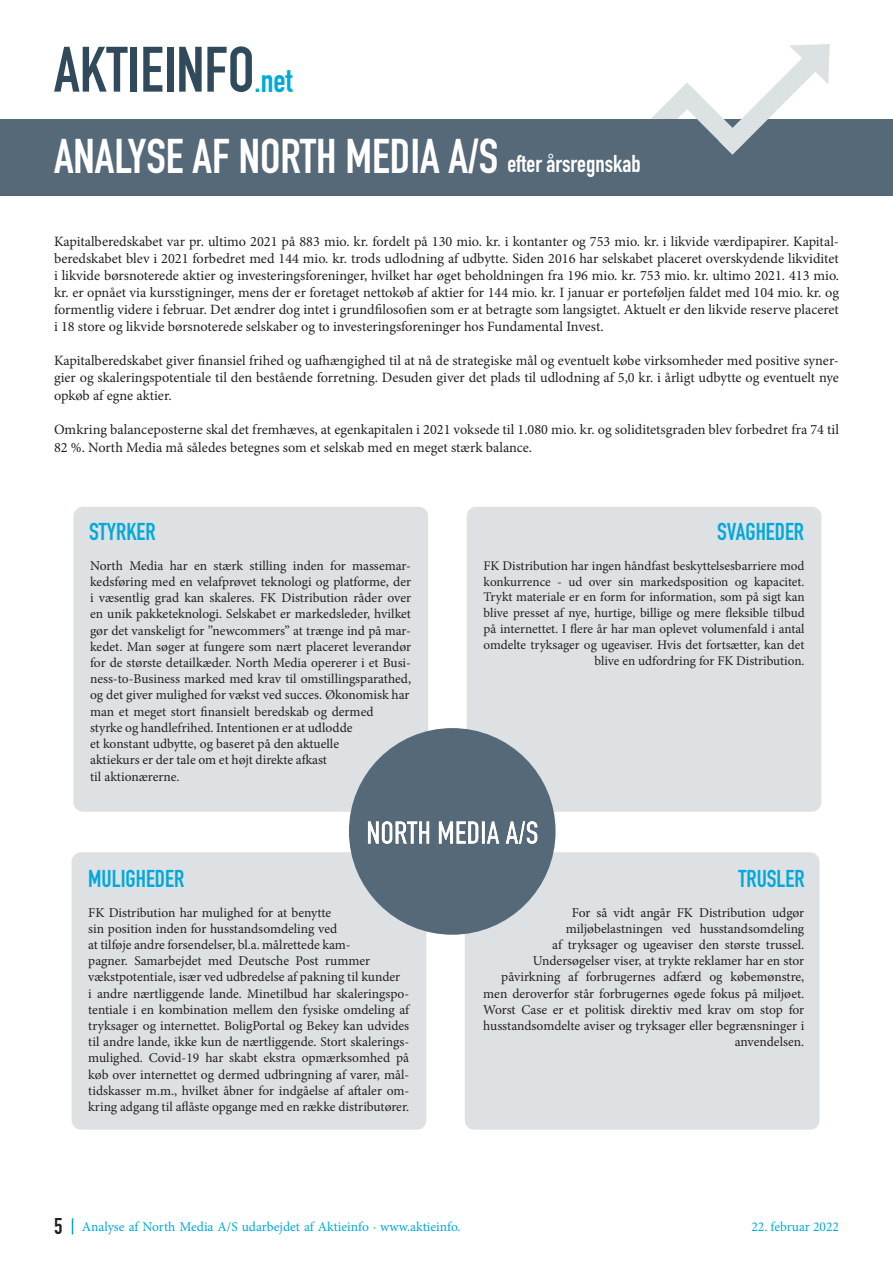
<style>
.page{position:relative;width:893px;height:1263px;background:#fff}
.page>*{position:absolute;margin:0;border:0;box-sizing:border-box;transform-origin:0 0}
.t1{font:700 63px "DIN Condensed";color:#304a5c}
.t2{font:700 48px "DIN Condensed";color:#fff}
.t3{font:700 24px "DIN Condensed";color:#00a9db}
.t4{font:700 24px "DIN Condensed";color:#fff}
.t5{font:700 22.5px "DIN Condensed";color:#231f20}
.t6{font:14.25px/17.1px "Minion Pro";color:#231f20;text-align:justify}
.t7{font:13.5px/16.2px "Minion Pro";color:#231f20}
.t8{font:13.5px "Minion Pro";color:#00a9db}
.t9{font:13.2px/15.9px "Minion Pro";color:#231f20;text-align:right}
.s1{font-size:33px;color:#00a9db}
</style>
<div class="page">
<div style="left:0;top:119px;width:893px;height:77px;background:#556978"></div>
<svg style="left:651px;top:44px;width:179px;height:111px"></svg>
<svg style="left:72px;top:1218px;width:1px;height:16px"></svg>
<div style="left:73px;top:507px;width:355px;height:305px;background:#dde1e4;border-radius:10px"></div>
<div style="left:467px;top:507px;width:354px;height:305px;background:#dde1e4;border-radius:10px"></div>
<div style="left:72px;top:852px;width:354px;height:278px;background:#dde1e4;border-radius:10px"></div>
<div style="left:465px;top:852px;width:355px;height:278px;background:#dde1e4;border-radius:10px"></div>
<div style="left:349px;top:728px;width:207px;height:207px;background:#556978;border-radius:50%"></div>
<img style="left:357px;top:781px;width:190px;height:107px">
<p class="t1" style="left:54px;top:27px;width:240px">AKTIEINFO<span class="s1">.net</span></p>
<p class="t2" style="left:54px;top:124px;width:446px">ANALYSE AF NORTH MEDIA A/S</p>
<p class="t4" style="left:507px;top:148px;width:135px">efter årsregnskab</p>
<p class="t6" style="left:54px;top:233px;width:787px">Kapitalberedskabet var pr. ultimo 2021 på 883 mio. kr. fordelt på 130 mio. kr. i kontanter og 753 mio. kr. i likvide værdipapirer. Kapital&shy;beredskabet blev i 2021 forbedret med 144 mio. kr. trods udlodning af udbytte. Siden 2016 har selskabet placeret overskydende likviditet i likvide børsnoterede aktier og investeringsforeninger, hvilket har øget beholdningen fra 196 mio. kr. 753 mio. kr. ultimo 2021. 413 mio. kr. er opnået via kursstigninger, mens der er foretaget nettokøb af aktier for 144 mio. kr. I januar er porteføljen faldet med 104 mio. kr. og formentlig videre i februar. Det ændrer dog intet i grundfilosofien som er at betragte som langsigtet. Aktuelt er den likvide reserve placeret i 18 store og likvide børsnoterede selskaber og to investeringsforeninger hos Fundamental Invest.</p>
<p class="t6" style="left:54px;top:352px;width:786px">Kapitalberedskabet giver finansiel frihed og uafhængighed til at nå de strategiske mål og eventuelt købe virksomheder med positive syner&shy;gier og skaleringspotentiale til den bestående forretning. Desuden giver det plads til udlodning af 5,0 kr. i årligt udbytte og eventuelt nye opkøb af egne aktier.</p>
<p class="t6" style="left:54px;top:420px;width:787px;line-height:18px">Omkring balanceposterne skal det fremhæves, at egenkapitalen i 2021 voksede til 1.080 mio. kr. og soliditetsgraden blev forbedret fra 74 til<br>82 %. North Media må således betegnes som et selskab med en meget stærk balance.</p>
<p class="t3" style="left:89px;top:515px;width:68px">STYRKER</p>
<p class="t3" style="left:717px;top:515px;width:89px">SVAGHEDER</p>
<p class="t7" style="left:90px;top:557px;width:323px">North Media har en stærk stilling inden for massemar&shy;kedsføring med en velafprøvet teknologi og platforme, der i væsentlig grad kan skaleres. FK Distribution råder over en unik pakketeknologi. Selskabet er markedsleder, hvilket gør det vanskeligt for ”newcommers” at trænge ind på mar&shy;kedet. Man søger at fungere som nært placeret leverandør for de største detailkæder. North Media opererer i et Busi&shy;ness-to-Business marked med krav til omstillingsparathed, og det giver mulighed for vækst ved succes. Økonomisk har man et meget stort finansielt beredskab og dermed<br>styrke og handlefrihed. Intentionen er at udlodde<br>et konstant udbytte, og baseret på den aktuelle<br>aktiekurs er der tale om et højt direkte afkast<br>til aktionærerne.</p>
<p class="t9" style="left:484px;top:557px;width:323px">FK Distribution har ingen håndfast beskyttelsesbarriere mod konkurrence - ud over sin markedsposition og kapacitet.<br>Trykt materiale er en form for information, som på sigt kan blive presset af nye, hurtige, billige og mere fleksible tilbud på internettet. I flere år har man oplevet volumenfald i antal omdelte tryksager og ugeaviser. Hvis det fortsætter, kan det blive en udfordring for FK Distribution.</p>
<p class="t3" style="left:88px;top:862px;width:97px">MULIGHEDER</p>
<p class="t3" style="left:738px;top:862px;width:68px">TRUSLER</p>
<p class="t7" style="left:88px;top:904px;width:323px">FK Distribution har mulighed for at benytte<br>sin position inden for husstandsomdeling ved<br>at tilføje andre forsendelser, bl.a. målrettede kam-<br>pagner. Samarbejdet med Deutsche Post rummer vækstpotentiale, især ved udbredelse af pakning til kunder<br>i andre nærtliggende lande. Minetilbud har skaleringspo&shy;tentiale i en kombination mellem den fysiske omdeling af tryksager og internettet. BoligPortal og Bekey kan udvides til andre lande, ikke kun de nærtliggende. Stort skalerings&shy;mulighed. Covid-19 har skabt ekstra opmærksomhed på køb over internettet og dermed udbringning af varer, mål&shy;tidskasser m.m., hvilket åbner for indgåelse af aftaler om&shy;kring adgang til aflåste opgange med en række distributører.</p>
<p class="t7" style="left:483px;top:904px;width:323px;text-align:right">For så vidt angår FK Distribution udgør miljøbelastningen ved husstandsomdeling<br>af tryksager og ugeaviser den største trussel.<br>Undersøgelser viser, at trykte reklamer har en stor påvirkning af forbrugernes adfærd og købemønstre, men deroverfor står forbrugernes øgede fokus på miljøet.<br>Worst Case er et politisk direktiv med krav om stop for husstandsomdelte aviser og tryksager eller begrænsninger i anvendelsen.</p>
<p class="t5" style="left:54px;top:1211px;width:10px">5</p>
<p class="t8" style="left:82px;top:1218px;width:380px">Analyse af North Media A/S udarbejdet af Aktieinfo ∙ www.aktieinfo.</p>
<p class="t8" style="left:751px;top:1218px;width:89px">22. februar 2022</p>
</div>
